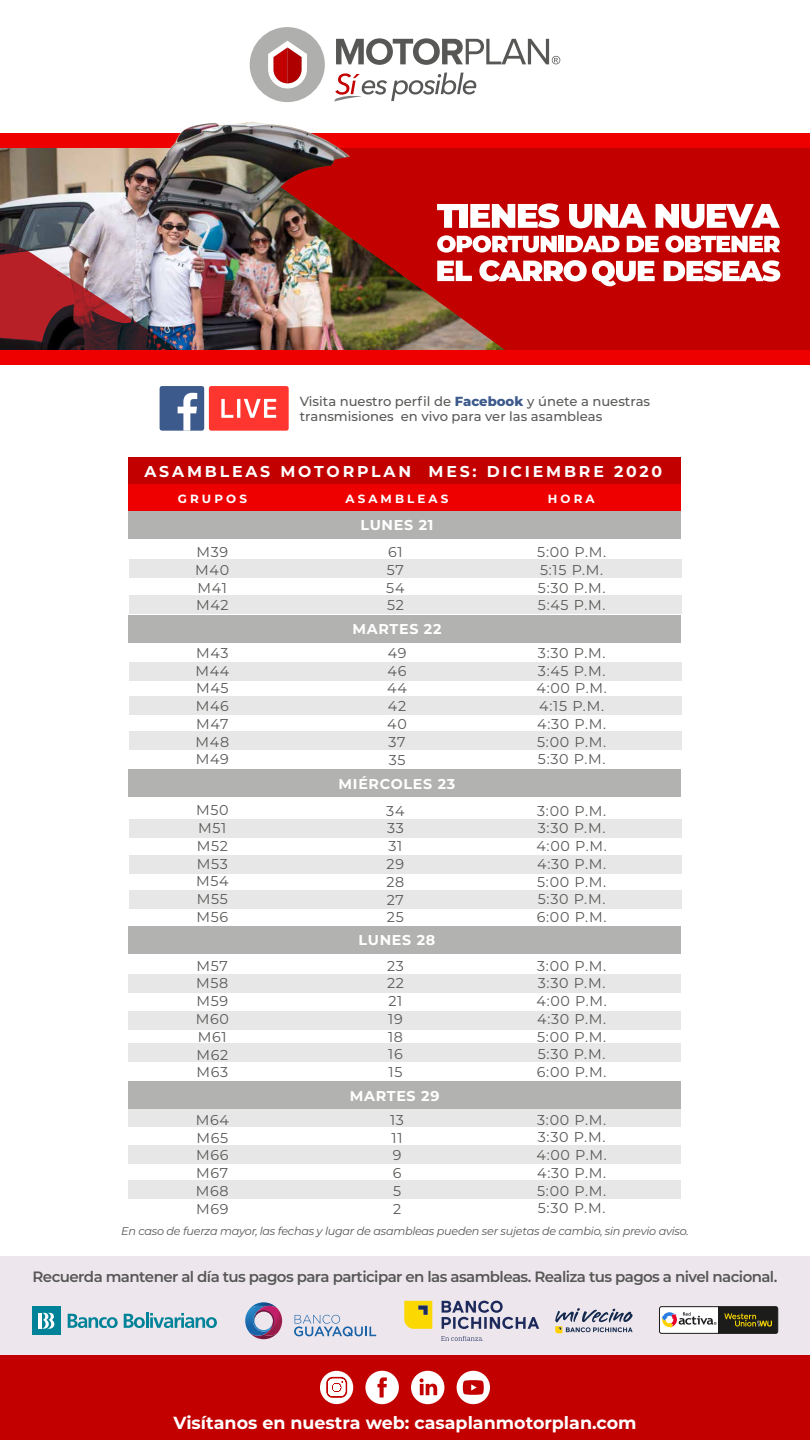
<style>
.page{position:relative;width:810px;height:1440px;background:#fff}
.page>*{position:absolute;margin:0;border:0;box-sizing:border-box;transform-origin:0 0}
.t1{font:700 17.48px "Montserrat";color:#fff}
.t2{font:700 15.75px "Montserrat";letter-spacing:.18em;color:#fff}
.t3{font:600 15px "Montserrat";letter-spacing:-.04em;color:#575756}
.t4{font:14.25px/17.8px "Montserrat";letter-spacing:.05em;color:#595957}
.t5{font:700 14.25px "Montserrat";letter-spacing:.05em;color:#fff}
.t6{font:500 13.2px/15.3px "Montserrat";color:#595957}
.t7{font:700 11.93px "Montserrat";letter-spacing:.26em;color:#fff}
.t8{font:italic 11.25px "Montserrat";letter-spacing:-.025em;color:#575756}
.s1{font-weight:800;color:#3d5a8c}
</style>
<div class="page">
<img style="left:0;top:147px;width:31px;height:96px">
<svg style="left:31px;top:147px;width:779px;height:204px;background:#bd1c1b"></svg>
<img style="left:0;top:243px;width:561px;height:108px">
<div style="left:0;top:351px;width:810px;height:14px;background:#e00"></div>
<div style="left:0;top:133px;width:810px;height:14px;background:#e00"></div>
<img style="left:157px;top:122px;width:193px;height:156px">
<div style="left:0;top:1256px;width:810px;height:144px;background:#ede7ed"></div>
<div style="left:0;top:1355px;width:810px;height:85px;background:#c20000"></div>
<svg style="left:365px;top:1371px;width:34px;height:33px"></svg>
<svg style="left:320px;top:1371px;width:33px;height:33px"></svg>
<svg style="left:411px;top:1371px;width:33px;height:33px"></svg>
<svg style="left:457px;top:1371px;width:33px;height:33px"></svg>
<svg style="left:294px;top:1315px;width:82px;height:22px"></svg>
<svg style="left:245px;top:1302px;width:37px;height:37px"></svg>
<div style="left:32px;top:1307px;width:29px;height:28px;background:#008398"></div>
<hr style="left:39px;top:1313px;width:3px;height:16px;background:#fff">
<svg style="left:42px;top:1313px;width:12px;height:16px"></svg>
<svg style="left:68px;top:1314px;width:50px;height:14px"></svg>
<svg style="left:124px;top:1313px;width:93px;height:15px"></svg>
<svg style="left:442px;top:1301px;width:97px;height:28px"></svg>
<svg style="left:441px;top:1336px;width:42px;height:5px"></svg>
<svg style="left:404px;top:1301px;width:28px;height:28px"></svg>
<svg style="left:555px;top:1308px;width:78px;height:25px"></svg>
<svg style="left:659px;top:1307px;width:119px;height:26px;background:#878376"></svg>
<div style="left:250px;top:27px;width:75px;height:75px;background:#afafae;border-radius:50%"></div>
<svg style="left:268px;top:41px;width:39px;height:47px"></svg>
<svg style="left:334px;top:73px;width:142px;height:29px"></svg>
<svg style="left:336px;top:38px;width:224px;height:27px"></svg>
<div style="left:160px;top:386px;width:44px;height:45px;background:#3d5a8c;border-radius:2px"></div>
<svg style="left:178px;top:393px;width:19px;height:38px"></svg>
<div style="left:209px;top:386px;width:80px;height:45px;background:#ff352f;border-radius:2px"></div>
<svg style="left:221px;top:399px;width:55px;height:19px"></svg>
<svg style="left:437px;top:204px;width:22px;height:24px"></svg>
<div style="left:460px;top:204px;width:8px;height:24px;background:#fff"></div>
<svg style="left:470px;top:203px;width:89px;height:25px"></svg>
<svg style="left:569px;top:204px;width:78px;height:24px"></svg>
<svg style="left:656px;top:204px;width:124px;height:24px"></svg>
<svg style="left:437px;top:235px;width:120px;height:18px"></svg>
<div style="left:559px;top:236px;width:5px;height:16px;background:#fff"></div>
<svg style="left:566px;top:236px;width:54px;height:16px"></svg>
<svg style="left:627px;top:236px;width:32px;height:16px"></svg>
<svg style="left:665px;top:235px;width:115px;height:18px"></svg>
<svg style="left:437px;top:261px;width:35px;height:20px"></svg>
<svg style="left:479px;top:260px;width:176px;height:26px"></svg>
<svg style="left:664px;top:260px;width:116px;height:22px"></svg>
<div style="left:129px;top:457px;width:552px;height:28px;background:#c20000"></div>
<div style="left:129px;top:560px;width:552px;height:18px;background:#e7e7e7"></div>
<div style="left:129px;top:596px;width:552px;height:18px;background:#e7e7e7"></div>
<div style="left:129px;top:662px;width:552px;height:18px;background:#e7e7e7"></div>
<div style="left:129px;top:696px;width:552px;height:19px;background:#e7e7e7"></div>
<div style="left:129px;top:731px;width:552px;height:19px;background:#e7e7e7"></div>
<div style="left:129px;top:819px;width:552px;height:18px;background:#e7e7e7"></div>
<div style="left:129px;top:856px;width:552px;height:18px;background:#e7e7e7"></div>
<div style="left:129px;top:890px;width:552px;height:18px;background:#e7e7e7"></div>
<div style="left:129px;top:975px;width:552px;height:18px;background:#e7e7e7"></div>
<div style="left:129px;top:1011px;width:552px;height:18px;background:#e7e7e7"></div>
<div style="left:129px;top:1043px;width:552px;height:18px;background:#e7e7e7"></div>
<div style="left:129px;top:1109px;width:552px;height:18px;background:#e7e7e7"></div>
<div style="left:129px;top:1145px;width:552px;height:19px;background:#e7e7e7"></div>
<div style="left:129px;top:1180px;width:552px;height:18px;background:#e7e7e7"></div>
<div style="left:129px;top:484px;width:552px;height:28px;background:#e00"></div>
<div style="left:129px;top:615px;width:552px;height:27px;background:#b2b2b1"></div>
<div style="left:129px;top:769px;width:552px;height:28px;background:#b2b2b1"></div>
<div style="left:129px;top:926px;width:552px;height:28px;background:#b2b2b1"></div>
<div style="left:129px;top:1081px;width:552px;height:28px;background:#b2b2b1"></div>
<div style="left:129px;top:511px;width:552px;height:28px;background:#b2b2b1"></div>
<p class="t6" style="left:300px;top:393px;width:352px">Visita nuestro perfil de <span class="s1">Facebook</span> y únete a nuestras transmisiones en vivo para ver las asambleas</p>
<p class="t2" style="left:144px;top:460px;width:519px">ASAMBLEAS MOTORPLAN MES: DICIEMBRE 2020</p>
<p class="t7" style="left:178px;top:490px;width:71px">GRUPOS</p>
<p class="t7" style="left:346px;top:490px;width:104px">ASAMBLEAS</p>
<p class="t7" style="left:548px;top:490px;width:48px">HORA</p>
<p class="t5" style="left:360px;top:515px;width:75px">LUNES 21</p>
<p class="t4" style="left:195px;top:543px;width:35px">M39<br>M40<br>M41<br>M42</p>
<p class="t4" style="left:386px;top:543px;width:20px">61<br>57<br>54<br>52</p>
<p class="t4" style="left:537px;top:543px;width:70px">5:00 P.M.<br>5:15 P.M.<br>5:30 P.M.<br>5:45 P.M.</p>
<p class="t4" style="left:195px;top:643px;width:35px;text-align:justify">M43<br>M44<br>M45<br>M46<br>M47<br>M48<br>M49</p>
<p class="t4" style="left:536px;top:643px;width:72px">3:30 P.M.<br>3:45 P.M.<br>4:00 P.M.<br>4:15 P.M.<br>4:30 P.M.<br>5:00 P.M.<br>5:30 P.M.</p>
<p class="t5" style="left:352px;top:619px;width:91px">MARTES 22</p>
<p class="t4" style="left:387px;top:643px;width:21px;text-align:justify">49<br>46<br>44<br>42<br>40<br>37<br>35</p>
<p class="t4" style="left:196px;top:801px;width:34px">M50<br>M51<br>M52<br>M53<br>M54<br>M55<br>M56</p>
<p class="t4" style="left:196px;top:956px;width:35px">M57<br>M58<br>M59<br>M60<br>M61<br>M62<br>M63</p>
<p class="t4" style="left:196px;top:1110px;width:35px;text-align:justify">M64<br>M65<br>M66<br>M67<br>M68<br>M69</p>
<p class="t5" style="left:339px;top:774px;width:118px">MIÉRCOLES 23</p>
<p class="t4" style="left:386px;top:801px;width:20px">34<br>33<br>31<br>29<br>28<br>27<br>25</p>
<p class="t5" style="left:359px;top:930px;width:78px">LUNES 28</p>
<p class="t4" style="left:387px;top:956px;width:18px;text-align:justify">23<br>22<br>21<br>19<br>18<br>16<br>15</p>
<p class="t4" style="left:390px;top:1110px;width:15px">13<br>11<br>9<br>6<br>5<br>2</p>
<p class="t5" style="left:350px;top:1086px;width:91px">MARTES 29</p>
<p class="t4" style="left:536px;top:801px;width:72px;text-align:justify">3:00 P.M.<br>3:30 P.M.<br>4:00 P.M.<br>4:30 P.M.<br>5:00 P.M.<br>5:30 P.M.<br>6:00 P.M.</p>
<p class="t4" style="left:536px;top:956px;width:72px;text-align:justify">3:00 P.M.<br>3:30 P.M.<br>4:00 P.M.<br>4:30 P.M.<br>5:00 P.M.<br>5:30 P.M.<br>6:00 P.M.</p>
<p class="t4" style="left:536px;top:1110px;width:72px;text-align:justify">3:00 P.M.<br>3:30 P.M.<br>4:00 P.M.<br>4:30 P.M.<br>5:00 P.M.<br>5:30 P.M.</p>
<p class="t8" style="left:121px;top:1224px;width:569px">En caso de fuerza mayor, las fechas y lugar de asambleas pueden ser sujetas de cambio, sin previo aviso.</p>
<p class="t3" style="left:33px;top:1266px;width:746px">Recuerda mantener al día tus pagos para participar en las asambleas. Realiza tus pagos a nivel nacional.</p>
<p class="t1" style="left:173px;top:1410px;width:465px">Visítanos en nuestra web: casaplanmotorplan.com</p>
</div>
